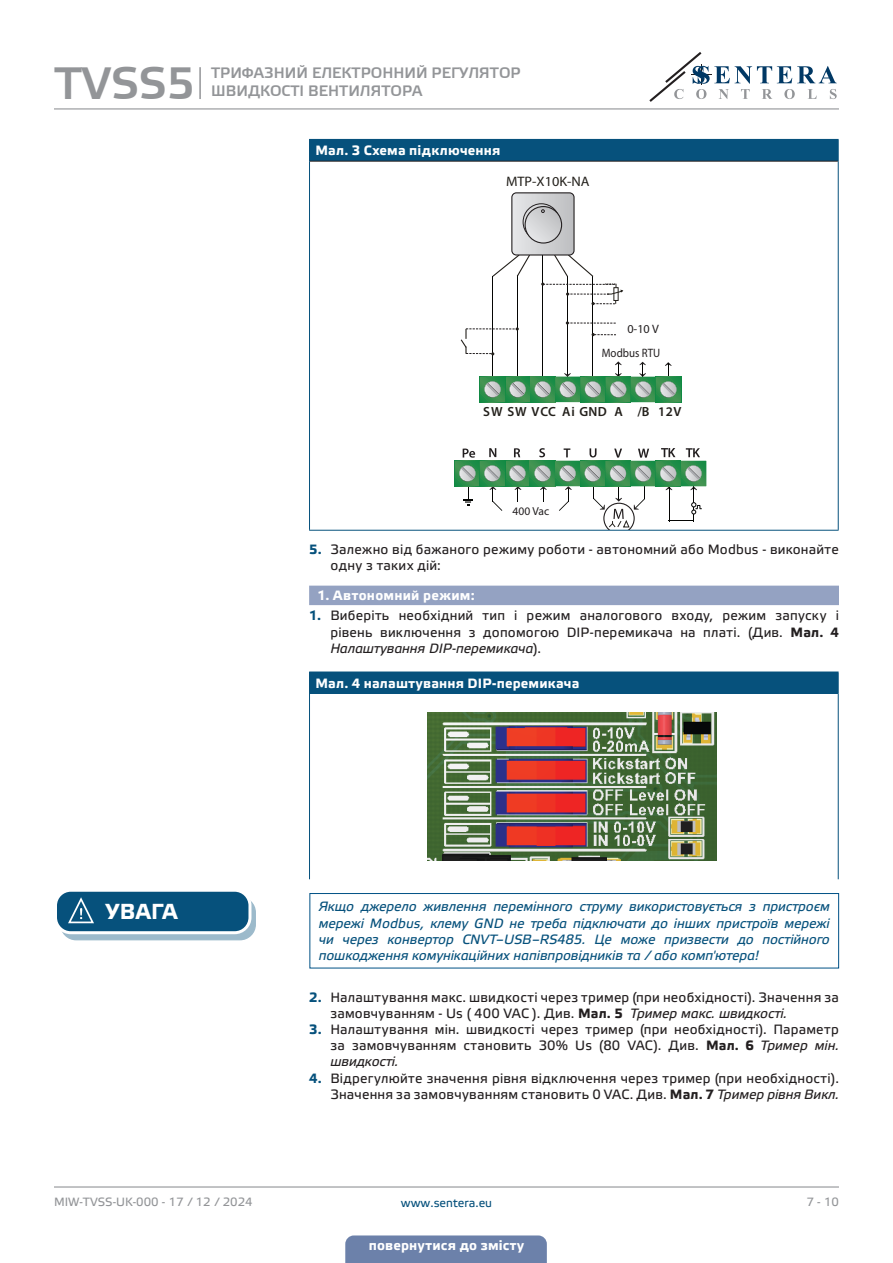
<style>
.page{position:relative;width:893px;height:1263px;background:#fff}
.page>*{position:absolute;margin:0;border:0;box-sizing:border-box;transform-origin:0 0}
.t1{font:45px "Etelka Medium Pro";color:#939598}
.t2{font:700 21.75px "Etelka Text Pro";letter-spacing:.015em;color:#fff}
.t3{font:15px/18px "Etelka Medium Pro";color:#939598}
.t4{font:13.8px "Myriad Pro";color:#23201b;scale:1.04 1}
.t5{font:13.5px/16.2px "Etelka Text Pro";letter-spacing:.015em;color:#231f20}
.attention{font:italic 13.5px/16.2px "Etelka Text Pro";letter-spacing:-.005em;color:#06517c;text-align:justify}
.table_text{font:700 13.5px "Etelka Text Pro";letter-spacing:.015em;color:#fff}
.Number-roman{font:700 13.5px "Etelka Text Pro";letter-spacing:.02em;color:#fff}
.t6{font:600 13.35px "Myriad Pro";letter-spacing:.045em;color:#23201b}
.t7{font:12.15px "Myriad Pro";color:#231f20;scale:.9 1}
.t8{font:12.15px "Myriad Pro";color:#231f20}
.t9{font:12px "Etelka Text Pro";color:#939598}
.t10{font:12px "Etelka Text Pro";color:#06517c}
.t11{font:11.55px "Myriad Pro";color:#231f20}
.s1{font-weight:700;color:#06517c}
.s2{font-weight:700}
.s3{font-style:italic}
</style>
<div class="page">
<hr style="left:54px;top:108px;width:785px;height:1px;background:#939598">
<hr style="left:54px;top:1186px;width:785px;height:1px;background:#939598">
<svg style="left:649px;top:52px;width:188px;height:50px"></svg>
<div style="left:345px;top:1235px;width:202px;height:28px;background:#6c81aa"></div>
<div style="left:309px;top:586px;width:530px;height:19px;background:#94a2c2"></div>
<div style="left:309px;top:139px;width:529px;height:22px;background:#06517c"></div>
<hr style="left:309px;top:139px;width:530px;height:1px;background:#06517c">
<svg style="left:838px;top:140px;width:1px;height:21px"></svg>
<hr style="left:309px;top:161px;width:1px;height:369px;background:#06517c">
<hr style="left:838px;top:161px;width:1px;height:369px;background:#06517c">
<hr style="left:309px;top:530px;width:530px;height:1px;background:#06517c">
<hr style="left:310px;top:161px;width:528px;height:1px;background:#231f20">
<hr style="left:492px;top:276px;width:1px;height:107px;background:#040503">
<hr style="left:517px;top:276px;width:1px;height:104px;background:#040503">
<hr style="left:542px;top:253px;width:1px;height:127px;background:#040503">
<hr style="left:567px;top:276px;width:1px;height:104px;background:#040503">
<hr style="left:592px;top:276px;width:1px;height:104px;background:#040503">
<svg style="left:566px;top:321px;width:50px;height:4px"></svg>
<svg style="left:592px;top:333px;width:24px;height:3px"></svg>
<svg style="left:492px;top:193px;width:131px;height:112px"></svg>
<svg style="left:460px;top:327px;width:59px;height:28px"></svg>
<svg style="left:455px;top:448px;width:251px;height:82px"></svg>
<svg style="left:480px;top:361px;width:201px;height:41px"></svg>
<div style="left:309px;top:672px;width:529px;height:22px;background:#06517c"></div>
<svg style="left:838px;top:672px;width:1px;height:22px"></svg>
<hr style="left:309px;top:694px;width:1px;height:185px;background:#06517c">
<hr style="left:838px;top:694px;width:1px;height:185px;background:#06517c">
<img style="left:428px;top:713px;width:289px;height:147px">
<svg style="left:61px;top:897px;width:194px;height:43px"></svg>
<div style="left:60px;top:897px;width:196px;height:43px;border:1px solid #06517c;border-radius:15px"></div>
<div style="left:56px;top:890px;width:194px;height:43px;background:#06517c;border-radius:15px"></div>
<div style="left:54px;top:889px;width:197px;height:45px;border:3px solid #fff;border-radius:15px"></div>
<svg style="left:67px;top:897px;width:38px;height:36px"></svg>
<div style="left:309px;top:893px;width:530px;height:75px;border:1px solid #015186"></div>
<hr style="left:199px;top:67px;width:2px;height:32px;background:#939598">
<h1 class="t1" style="left:54px;top:59px;width:142px">TVSS5</h1>
<p class="t3" style="left:211px;top:65px;width:311px">ТРИФАЗНИЙ ЕЛЕКТРОННИЙ РЕГУЛЯТОР<br>ШВИДКОСТІ ВЕНТИЛЯТОРА</p>
<p class="table_text" style="left:315px;top:143px;width:187px">Мал. 3 Схема підключення</p>
<p class="t4" style="left:506px;top:173px;width:82px">MTP-X10K-NA</p>
<p class="t8" style="left:627px;top:321px;width:33px">0-10 V</p>
<p class="t7" style="left:602px;top:345px;width:66px">Modbus RTU</p>
<p class="t6" style="left:483px;top:403px;width:200px">SW SW VCC Ai GND A /B 12V</p>
<p class="t11" style="left:513px;top:504px;width:38px">400 Vac</p>
<p class="t5" style="left:330px;top:542px;width:510px;text-indent:-21px"><span class="s1">5.</span> Залежно від бажаного режиму роботи - автономний або Modbus - виконайте одну з таких дій:</p>
<p class="Number-roman" style="left:318px;top:588px;width:159px">1. Автономний режим:</p>
<p class="t5" style="left:330px;top:608px;width:510px;text-align:justify;text-indent:-21px"><span class="s1">1.</span> Виберіть необхідний тип і режим аналогового входу, режим запуску і рівень виключення з допомогою DIP-перемикача на платі. (Див. <span class="s2">Мал. 4<br></span><span class="s3">Налаштування DIP-перемикача</span>).</p>
<p class="table_text" style="left:315px;top:676px;width:265px">Мал. 4 налаштування DIP-перемикача</p>
<p class="t2" style="left:105px;top:899px;width:74px">УВАГА</p>
<p class="attention" style="left:319px;top:899px;width:512px">Якщо джерело живлення перемінного струму використовується з пристроєм мережі Modbus, клему GND не треба підключати до інших пристроїв мережі чи через конвертор CNVT–USB–RS485. Це може призвести до постійного пошкодження комунікаційних напівпровідників та / або комп'ютера!</p>
<p class="t5" style="left:330px;top:990px;width:510px;text-indent:-21px"><span class="s1">2.</span> Налаштування макс. швидкості через тример (при необхідності). Значення за замовчуванням - Us ( 400 VAC ). Див. <span class="s2">Мал. 5</span> <span class="s3">Тример макс. швидкості.</span></p>
<p class="t5" style="left:330px;top:1022px;width:510px;text-align:justify;text-indent:-21px"><span class="s1">3.</span> Налаштування мін. швидкості через тример (при необхідності). Параметр за замовчуванням становить 30% Us (80 VAC). Див. <span class="s2">Мал. 6</span> <span class="s3">Тример мін. швидкості.</span></p>
<p class="t5" style="left:309px;top:1071px;width:531px;text-align:right"><span class="s1">4.</span> Відрегулюйте значення рівня відключення через тример (при необхідності).<br>Значення за замовчуванням становить 0 VAC. Див. <span class="s2">Мал. 7</span> <span class="s3">Тример рівня Викл.</span></p>
<p class="t9" style="left:54px;top:1195px;width:200px">MIW-TVSS-UK-000 - 17 / 12 / 2024</p>
<p class="t10" style="left:401px;top:1196px;width:93px">www.sentera.eu</p>
<p class="t9" style="left:806px;top:1195px;width:34px">7 - 10</p>
<p class="table_text" style="left:369px;top:1238px;width:157px">повернутися до змісту</p>
</div>
